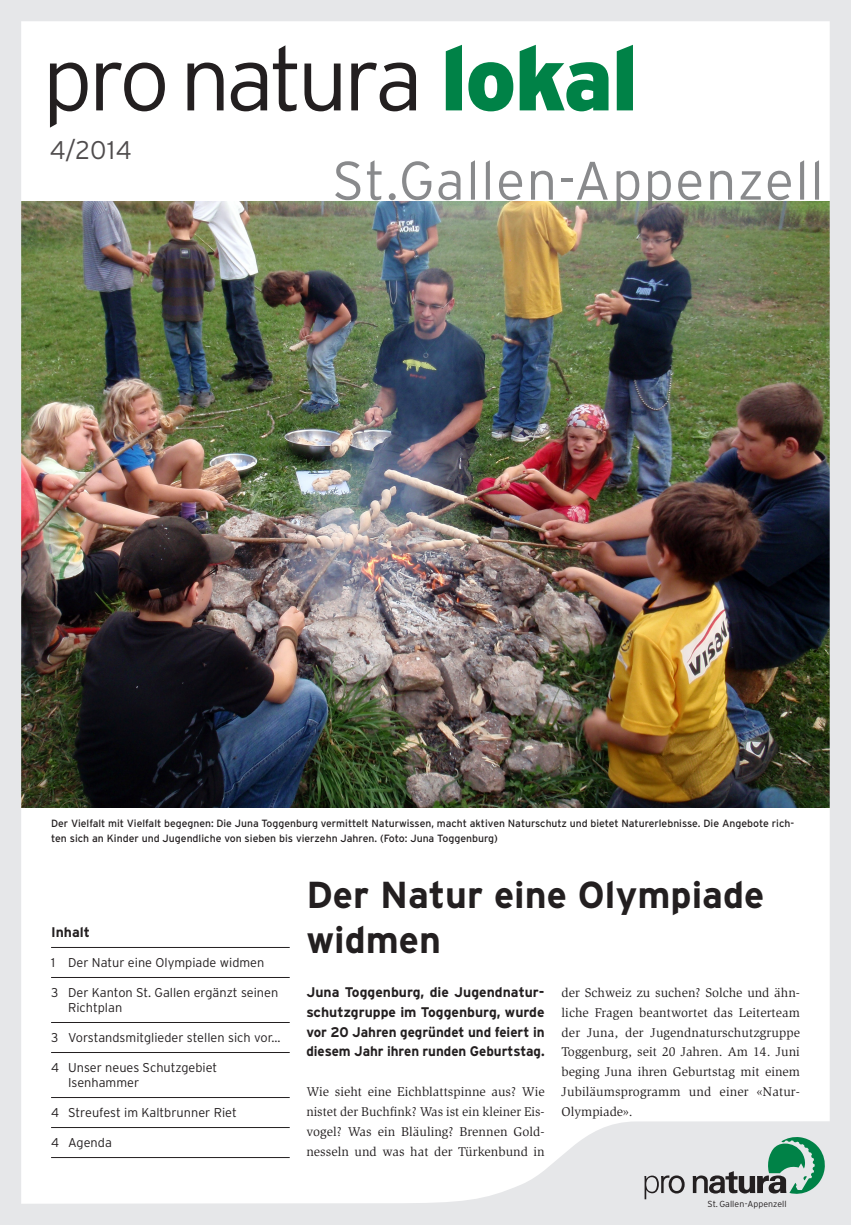
<style>
.page{position:relative;width:851px;height:1225px;background:#fff}
.page>*{position:absolute;margin:0;border:0;box-sizing:border-box;transform-origin:0 0}
.t1{font:300 54px "Interstate";letter-spacing:.025em;color:#6c6d70}
._01_Haupttitel{font:700 37.5px/45px "Interstate";color:#231f20}
.t2{font:300 25.5px "Interstate";color:#231f20}
._02_Lead{font:700 13.95px/19.8px "Interstate";color:#231f20;text-align:justify}
._04_Zwischentitel{font:700 13.95px "Interstate";color:#231f20}
._03_Grundtext{font:13.05px/19.8px "Slimbach Std";letter-spacing:.005em;color:#231f20;text-align:justify}
._04_Zwischentitel-2{font:300 12.75px "Interstate";color:#231f20}
._05_Bildlegende{font:10.5px/15px "Interstate";color:#231f20}
.t3{font:300 8.85px "Interstate";letter-spacing:.005em;color:#231f20}
</style>
<div class="page">
<img style="left:0;top:0;width:850px;height:1225px">
<svg style="left:644px;top:1175px;width:40px;height:24px"></svg>
<svg style="left:692px;top:1136px;width:133px;height:58px;background:#9eb8ad"></svg>
<svg style="left:445px;top:45px;width:188px;height:66px"></svg>
<svg style="left:50px;top:45px;width:366px;height:83px"></svg>
<hr style="left:51px;top:947px;width:239px;height:1px;background:#231f20">
<hr style="left:51px;top:977px;width:239px;height:1px;background:#231f20">
<hr style="left:51px;top:1022px;width:239px;height:1px;background:#231f20">
<hr style="left:51px;top:1052px;width:239px;height:1px;background:#231f20">
<hr style="left:51px;top:1097px;width:239px;height:1px;background:#231f20">
<hr style="left:51px;top:1127px;width:239px;height:1px;background:#231f20">
<hr style="left:51px;top:1157px;width:239px;height:1px;background:#231f20">
<h3 class="t2" style="left:49px;top:135px;width:84px">4/2014</h3>
<h1 class="t1" style="left:332px;top:148px;width:493px">St.Gallen-Appenzell</h1>
<p class="_05_Bildlegende" style="left:51px;top:815px;width:744px">Der Vielfalt mit Vielfalt begegnen: Die Juna Toggenburg vermittelt Naturwissen, macht aktiven Naturschutz und bietet Naturerlebnisse. Die Angebote rich&shy;ten sich an Kinder und Jugendliche von sieben bis vierzehn Jahren. (Foto: Juna Toggenburg)</p>
<p class="_04_Zwischentitel" style="left:51px;top:923px;width:40px">Inhalt</p>
<p class="_04_Zwischentitel-2" style="left:51px;top:955px;width:215px">1 Der Natur eine Olympiade widmen</p>
<p class="_04_Zwischentitel-2" style="left:51px;top:985px;width:229px">3 Der Kanton St. Gallen ergänzt seinen</p>
<p class="_04_Zwischentitel-2" style="left:68px;top:1000px;width:56px">Richtplan</p>
<p class="_04_Zwischentitel-2" style="left:51px;top:1030px;width:231px">3 Vorstandsmitglieder stellen sich vor...</p>
<p class="_04_Zwischentitel-2" style="left:51px;top:1060px;width:168px">4 Unser neues Schutzgebiet</p>
<p class="_04_Zwischentitel-2" style="left:68px;top:1075px;width:73px">Isenhammer</p>
<p class="_04_Zwischentitel-2" style="left:51px;top:1105px;width:187px">4 Streufest im Kaltbrunner Riet</p>
<p class="_04_Zwischentitel-2" style="left:51px;top:1135px;width:62px">4 Agenda</p>
<p class="_01_Haupttitel" style="left:306px;top:872px;width:459px">Der Natur eine Olympiade widmen</p>
<p class="_02_Lead" style="left:306px;top:982px;width:240px">Juna Toggenburg, die Jugendnatur&shy;schutzgruppe im Toggenburg, wurde vor 20 Jahren gegründet und feiert in diesem Jahr ihren runden Geburtstag.</p>
<p class="_03_Grundtext" style="left:306px;top:1082px;width:240px">Wie sieht eine Eichblattspinne aus? Wie nistet der Buchfink? Was ist ein kleiner Eis&shy;vogel? Was ein Bläuling? Brennen Gold&shy;nesseln und was hat der Türkenbund in</p>
<p class="_03_Grundtext" style="left:561px;top:982px;width:240px">der Schweiz zu suchen? Solche und ähn&shy;liche Fragen beantwortet das Leiterteam der Juna, der Jugendnaturschutzgruppe Toggenburg, seit 20 Jahren. Am 14. Juni beging Juna ihren Geburtstag mit einem Jubiläumsprogramm und einer «Natur-Olympiade».</p>
<p class="t3" style="left:707px;top:1198px;width:81px">St. Gallen - Appenzell</p>
</div>
